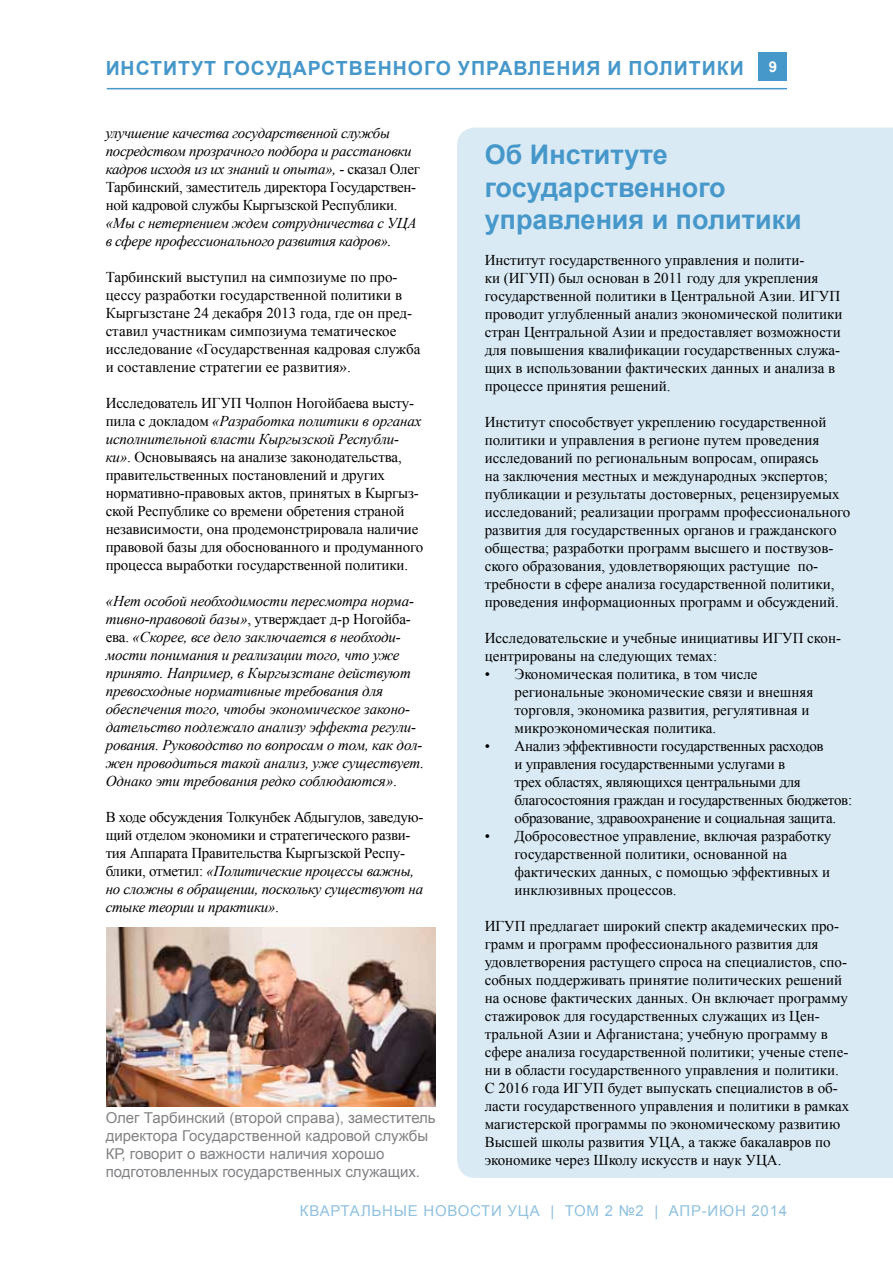
<style>
.page{position:relative;width:893px;height:1263px;background:#fff}
.page>*{position:absolute;margin:0;border:0;box-sizing:border-box;transform-origin:0 0}
.t1{font:700 27px/32.4px "Arial";color:#4697ca}
.t2{font:700 19.5px "Arial";letter-spacing:.05em;color:#4697ca}
.t3{font:15px/18px "Times New Roman";color:#000}
.t4{font:italic 15px/18px "Times New Roman";letter-spacing:-.01em;color:#000}
.t5{font:15px/18px "Times New Roman";letter-spacing:-.02em;color:#000}
.t6{font:15px/18px "Arial";color:#808285}
.t7{font:15px "Arial";letter-spacing:.05em;color:#90c1df}
.t8{font:700 15px "Arial";color:#fff}
.s1{font-style:normal}
.s2{font-style:italic}
</style>
<div class="page">
<div style="left:759px;top:52px;width:28px;height:29px;background:#4697ca"></div>
<hr style="left:107px;top:88px;width:680px;height:1px;background:#4697ca">
<div style="left:457px;top:128px;width:436px;height:1050px;background:#daeaf4"></div>
<img style="left:106px;top:928px;width:329px;height:178px">
<h2 class="t2" style="left:106px;top:55px;width:45px">Инстит</h2>
<h2 class="t2" style="left:191px;top:55px;width:497px">ут государственного управления и полити</h2>
<h2 class="t2" style="left:717px;top:55px;width:25px">ки</h2>
<p class="t8" style="left:769px;top:57px;width:10px">9</p>
<p class="t4" style="left:106px;top:124px;width:316px">улучшение качества государственной службы посредством прозрачного подбора и расстановки кадров исходя из их знаний и опыта», <span class="s1">- сказал Олег Тарбинский, заместитель директора Государствен&shy;ной кадровой службы Кыргызской Республики.</span></p>
<p class="t4" style="left:106px;top:214px;width:312px">«Мы с нетерпением ждем сотрудничества с УЦА в сфере профессионального развития кадров».</p>
<p class="t3" style="left:106px;top:268px;width:316px">Тарбинский выступил на симпозиуме по про&shy;цессу разработки государственной политики в Кыргызстане 24 декабря 2013 года, где он пред&shy;ставил участникам симпозиума тематическое исследование «Государственная кадровая служба и составление стратегии ее развития».</p>
<p class="t3" style="left:106px;top:394px;width:319px">Исследователь ИГУП Чолпон Ногойбаева высту&shy;пила с докладом <span class="s2">«Разработка политики в органах исполнительной власти Кыргызской Республи&shy;ки»</span>. Основываясь на анализе законодательства, правительственных постановлений и других нормативно-правовых актов, принятых в Кыргыз&shy;ской Республике со времени обретения страной независимости, она продемонстрировала наличие правовой базы для обоснованного и продуманного процесса выработки государственной политики.</p>
<p class="t4" style="left:106px;top:592px;width:320px">«Нет особой необходимости пересмотра норма&shy;тивно-правовой базы»<span class="s1">, утверждает д-р Ногойба&shy;ева.</span> «Скорее, все дело заключается в необходи&shy;мости понимания и реализации того, что уже принято. Например, в Кыргызстане действуют превосходные нормативные требования для обеспечения того, чтобы экономическое законо&shy;дательство подлежало анализу эффекта регули&shy;рования. Руководство по вопросам о том, как дол&shy;жен проводиться такой анализ, уже существует.<br>Однако эти требования редко соблюдаются»<span class="s1">.</span></p>
<p class="t5" style="left:106px;top:808px;width:319px">В ходе обсуждения Толкунбек Абдыгулов, заведую&shy;щий отделом экономики и стратегического разви&shy;тия Аппарата Правительства Кыргызской Респу&shy;блики, отметил: <span class="s2">«Политические процессы важны, но сложны в обращении, поскольку существуют на стыке теории и практики»</span>.</p>
<p class="t6" style="left:106px;top:1109px;width:332px">Олег Тарбинский (второй справа), заместитель директора Государственной кадровой службы КР, говорит о важности наличия хорошо подготовленных государственных служащих.</p>
<h1 class="t1" style="left:485px;top:139px;width:318px">Об Институте государственного управления и политики</h1>
<p class="t3" style="left:485px;top:251px;width:359px">Институт государственного управления и полити-<br>ки (ИГУП) был основан в 2011 году для укрепления государственной политики в Центральной Азии. ИГУП проводит углубленный анализ экономической политики стран Центральной Азии и предоставляет возможности для повышения квалификации государственных служа&shy;щих в использовании фактических данных и анализа в процессе принятия решений.</p>
<p class="t3" style="left:485px;top:413px;width:367px">Институт способствует укреплению государственной политики и управления в регионе путем проведения исследований по региональным вопросам, опираясь<br>на заключения местных и международных экспертов; публикации и результаты достоверных, рецензируемых исследований; реализации программ профессионального развития для государственных органов и гражданского общества; разработки программ высшего и поствузов&shy;ского образования, удовлетворяющих растущие по&shy;требности в сфере анализа государственной политики, проведения информационных программ и обсуждений.</p>
<p class="t3" style="left:485px;top:629px;width:358px">Исследовательские и учебные инициативы ИГУП скон&shy;центрированы на следующих темах:</p>
<p class="t3" style="left:514px;top:665px;width:300px;text-indent:-30px">• Экономическая политика, в том числе региональные экономические связи и внешняя торговля, экономика развития, регулятивная и микроэкономическая политика.</p>
<p class="t5" style="left:514px;top:737px;width:339px;text-indent:-30px">• Анализ эффективности государственных расходов<br>и управления государственными услугами в<br>трех областях, являющихся центральными для благосостояния граждан и государственных бюджетов: образование, здравоохранение и социальная защита.</p>
<p class="t3" style="left:514px;top:827px;width:318px;text-indent:-30px">• Добросовестное управление, включая разработку государственной политики, основанной на фактических данных, с помощью эффективных и инклюзивных процессов.</p>
<p class="t3" style="left:485px;top:917px;width:366px">ИГУП предлагает широкий спектр академических про&shy;грамм и программ профессионального развития для удовлетворения растущего спроса на специалистов, спо&shy;собных поддерживать принятие политических решений на основе фактических данных. Он включает программу стажировок для государственных служащих из Цен&shy;тральной Азии и Афганистана; учебную программу в сфере анализа государственной политики; ученые степе&shy;ни в области государственного управления и политики.<br>С 2016 года ИГУП будет выпускать специалистов в об&shy;ласти государственного управления и политики в рамках магистерской программы по экономическому развитию Высшей школы развития УЦА, а также бакалавров по экономике через Школу искусств и наук УЦА.</p>
<p class="t7" style="left:300px;top:1201px;width:489px">КВАРТАЛЬНЫЕ НОВОСТИ УЦА | ТОМ 2 №2 | АПР-ИЮН 2014</p>
</div>
